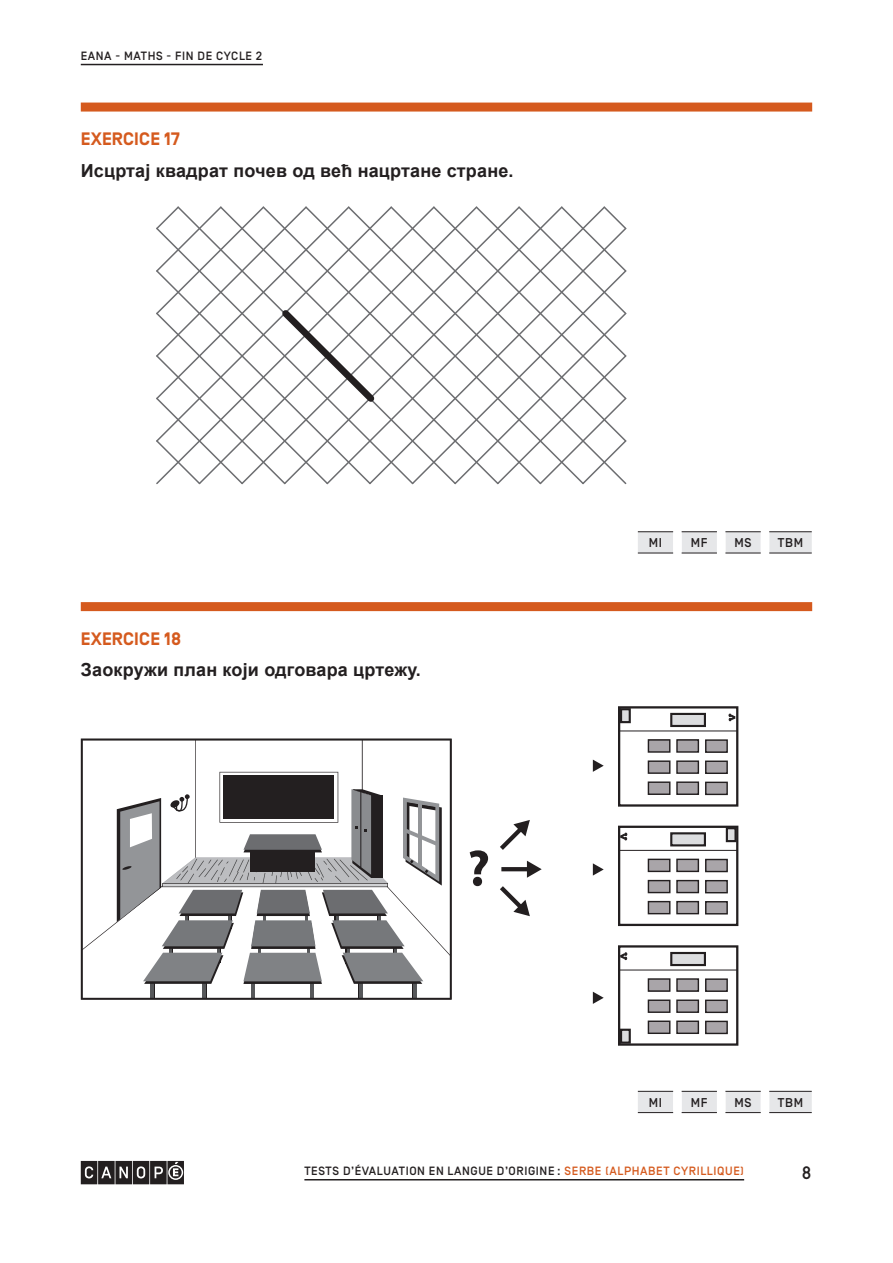
<style>
.page{position:relative;width:893px;height:1263px;background:#fff}
.page>*{position:absolute;margin:0;border:0;box-sizing:border-box;transform-origin:0 0}
.t1{font:700 51.3px "Myriad Pro";color:#231f20}
.EXERCICE_Consigne_FA{font:700 18px "Arial";letter-spacing:.01em;color:#231f20}
.Exercice_Numéro{font:700 18px "Simplon BP";letter-spacing:.01em;color:#d55a1e}
.t2{font:500 18px "Simplon BP Mono";color:#231f20}
.t3{font:500 12.75px "Simplon BP";letter-spacing:.05em;color:#231f20}
.Titre_courant_FAD{font:500 12px "Simplon BP";letter-spacing:.05em;color:#231f20}
.s1{color:#d55a1e}
</style>
<div class="page">
<hr style="left:81px;top:64px;width:182px;height:1px;background:#231f20">
<svg style="left:81px;top:1161px;width:103px;height:23px;background:#4b4849"></svg>
<hr style="left:304px;top:1179px;width:440px;height:1px;background:#231f20">
<div style="left:81px;top:103px;width:731px;height:9px;background:#d55a1e"></div>
<div style="left:81px;top:602px;width:731px;height:9px;background:#d55a1e"></div>
<svg style="left:638px;top:532px;width:174px;height:21px"></svg>
<hr style="left:638px;top:531px;width:35px;height:1px;background:#231f20">
<hr style="left:682px;top:531px;width:35px;height:1px;background:#231f20">
<hr style="left:725px;top:531px;width:36px;height:1px;background:#231f20">
<hr style="left:769px;top:531px;width:43px;height:1px;background:#231f20">
<hr style="left:638px;top:553px;width:35px;height:1px;background:#231f20">
<hr style="left:682px;top:553px;width:35px;height:1px;background:#231f20">
<hr style="left:725px;top:553px;width:36px;height:1px;background:#231f20">
<hr style="left:769px;top:553px;width:43px;height:1px;background:#231f20">
<svg style="left:638px;top:1091px;width:174px;height:21px"></svg>
<hr style="left:638px;top:1091px;width:35px;height:1px;background:#231f20">
<hr style="left:682px;top:1091px;width:35px;height:1px;background:#231f20">
<hr style="left:725px;top:1091px;width:36px;height:1px;background:#231f20">
<hr style="left:769px;top:1091px;width:43px;height:1px;background:#231f20">
<hr style="left:638px;top:1112px;width:35px;height:1px;background:#231f20">
<hr style="left:682px;top:1112px;width:35px;height:1px;background:#231f20">
<hr style="left:725px;top:1112px;width:36px;height:1px;background:#231f20">
<hr style="left:769px;top:1112px;width:43px;height:1px;background:#231f20">
<svg style="left:606px;top:208px;width:20px;height:277px"></svg>
<svg style="left:380px;top:206px;width:226px;height:279px"></svg>
<svg style="left:156px;top:206px;width:224px;height:279px"></svg>
<svg style="left:81px;top:738px;width:371px;height:262px"></svg>
<div style="left:618px;top:706px;width:120px;height:101px;border:2px solid #231f20"></div>
<hr style="left:619px;top:731px;width:118px;height:1px;background:#231f20">
<div style="left:621px;top:709px;width:9px;height:13px;background:#dcdddf"></div>
<div style="left:620px;top:708px;width:11px;height:15px;border:2px solid #231f20"></div>
<div style="left:671px;top:714px;width:34px;height:12px;background:#dcdddf"></div>
<div style="left:670px;top:713px;width:36px;height:14px;border:2px solid #231f20"></div>
<div style="left:648px;top:740px;width:22px;height:12px;background:#a9a5a9"></div>
<div style="left:648px;top:739px;width:22px;height:14px;border:1px solid #231f20"></div>
<div style="left:648px;top:761px;width:22px;height:12px;background:#a9a5a9"></div>
<div style="left:648px;top:760px;width:22px;height:14px;border:1px solid #231f20"></div>
<div style="left:648px;top:782px;width:22px;height:12px;background:#a9a5a9"></div>
<div style="left:648px;top:781px;width:22px;height:14px;border:1px solid #231f20"></div>
<div style="left:677px;top:740px;width:21px;height:12px;background:#a9a5a9"></div>
<div style="left:676px;top:739px;width:23px;height:14px;border:1px solid #231f20"></div>
<div style="left:677px;top:761px;width:21px;height:12px;background:#a9a5a9"></div>
<div style="left:676px;top:760px;width:23px;height:14px;border:1px solid #231f20"></div>
<div style="left:677px;top:782px;width:21px;height:12px;background:#a9a5a9"></div>
<div style="left:676px;top:781px;width:23px;height:14px;border:1px solid #231f20"></div>
<div style="left:706px;top:740px;width:21px;height:12px;background:#a9a5a9"></div>
<div style="left:705px;top:739px;width:23px;height:14px;border:1px solid #231f20"></div>
<div style="left:706px;top:761px;width:21px;height:12px;background:#a9a5a9"></div>
<div style="left:705px;top:760px;width:23px;height:14px;border:1px solid #231f20"></div>
<div style="left:706px;top:782px;width:21px;height:12px;background:#a9a5a9"></div>
<div style="left:705px;top:782px;width:23px;height:13px;border:1px solid #231f20"></div>
<svg style="left:728px;top:713px;width:10px;height:9px"></svg>
<div style="left:618px;top:826px;width:120px;height:100px;border:2px solid #231f20"></div>
<hr style="left:619px;top:850px;width:118px;height:1px;background:#231f20">
<div style="left:727px;top:828px;width:9px;height:13px;background:#dcdddf"></div>
<div style="left:726px;top:827px;width:11px;height:15px;border:2px solid #231f20"></div>
<div style="left:671px;top:833px;width:34px;height:12px;background:#dcdddf"></div>
<div style="left:670px;top:832px;width:36px;height:14px;border:2px solid #231f20"></div>
<div style="left:648px;top:859px;width:22px;height:12px;background:#a9a5a9"></div>
<div style="left:648px;top:859px;width:22px;height:13px;border:1px solid #231f20"></div>
<div style="left:648px;top:880px;width:22px;height:12px;background:#a9a5a9"></div>
<div style="left:648px;top:880px;width:22px;height:13px;border:1px solid #231f20"></div>
<div style="left:648px;top:902px;width:22px;height:12px;background:#a9a5a9"></div>
<div style="left:648px;top:901px;width:22px;height:13px;border:1px solid #231f20"></div>
<div style="left:677px;top:859px;width:21px;height:12px;background:#a9a5a9"></div>
<div style="left:676px;top:859px;width:23px;height:13px;border:1px solid #231f20"></div>
<div style="left:677px;top:880px;width:21px;height:12px;background:#a9a5a9"></div>
<div style="left:676px;top:880px;width:23px;height:13px;border:1px solid #231f20"></div>
<div style="left:677px;top:902px;width:21px;height:12px;background:#a9a5a9"></div>
<div style="left:676px;top:901px;width:23px;height:13px;border:1px solid #231f20"></div>
<div style="left:706px;top:859px;width:21px;height:12px;background:#a9a5a9"></div>
<div style="left:705px;top:859px;width:23px;height:13px;border:1px solid #231f20"></div>
<div style="left:706px;top:881px;width:21px;height:12px;background:#a9a5a9"></div>
<div style="left:705px;top:880px;width:23px;height:13px;border:1px solid #231f20"></div>
<div style="left:706px;top:902px;width:21px;height:12px;background:#a9a5a9"></div>
<div style="left:705px;top:901px;width:23px;height:13px;border:1px solid #231f20"></div>
<svg style="left:618px;top:832px;width:10px;height:9px"></svg>
<div style="left:618px;top:945px;width:120px;height:101px;border:2px solid #231f20"></div>
<hr style="left:619px;top:970px;width:118px;height:1px;background:#231f20">
<div style="left:621px;top:1030px;width:9px;height:13px;background:#dcdddf"></div>
<div style="left:620px;top:1029px;width:11px;height:15px;border:2px solid #231f20"></div>
<div style="left:671px;top:953px;width:34px;height:12px;background:#dcdddf"></div>
<div style="left:670px;top:952px;width:36px;height:14px;border:2px solid #231f20"></div>
<div style="left:648px;top:979px;width:22px;height:12px;background:#a9a5a9"></div>
<div style="left:648px;top:978px;width:22px;height:14px;border:1px solid #231f20"></div>
<div style="left:648px;top:1000px;width:22px;height:12px;background:#a9a5a9"></div>
<div style="left:648px;top:999px;width:22px;height:14px;border:1px solid #231f20"></div>
<div style="left:648px;top:1021px;width:22px;height:12px;background:#a9a5a9"></div>
<div style="left:648px;top:1020px;width:22px;height:14px;border:1px solid #231f20"></div>
<div style="left:677px;top:979px;width:21px;height:12px;background:#a9a5a9"></div>
<div style="left:676px;top:978px;width:23px;height:14px;border:1px solid #231f20"></div>
<div style="left:677px;top:1000px;width:21px;height:12px;background:#a9a5a9"></div>
<div style="left:676px;top:999px;width:23px;height:14px;border:1px solid #231f20"></div>
<div style="left:677px;top:1021px;width:21px;height:12px;background:#a9a5a9"></div>
<div style="left:676px;top:1020px;width:23px;height:14px;border:1px solid #231f20"></div>
<div style="left:706px;top:979px;width:21px;height:12px;background:#a9a5a9"></div>
<div style="left:705px;top:978px;width:23px;height:14px;border:1px solid #231f20"></div>
<div style="left:706px;top:1000px;width:21px;height:12px;background:#a9a5a9"></div>
<div style="left:705px;top:999px;width:23px;height:14px;border:1px solid #231f20"></div>
<div style="left:706px;top:1021px;width:21px;height:12px;background:#a9a5a9"></div>
<div style="left:705px;top:1021px;width:23px;height:13px;border:1px solid #231f20"></div>
<svg style="left:618px;top:951px;width:10px;height:10px"></svg>
<svg style="left:500px;top:820px;width:30px;height:30px"></svg>
<svg style="left:500px;top:861px;width:42px;height:55px"></svg>
<svg style="left:593px;top:759px;width:11px;height:13px"></svg>
<svg style="left:593px;top:863px;width:11px;height:12px"></svg>
<svg style="left:593px;top:992px;width:11px;height:12px"></svg>
<p class="Titre_courant_FAD" style="left:81px;top:49px;width:183px">EANA - MATHS - FIN DE CYCLE 2</p>
<p class="Exercice_Numéro" style="left:81px;top:129px;width:101px">EXERCICE 17</p>
<p class="EXERCICE_Consigne_FA" style="left:81px;top:158px;width:434px">Исцртај квадрат почев од већ нацртане стране.</p>
<p class="Exercice_Numéro" style="left:81px;top:628px;width:102px">EXERCICE 18</p>
<p class="EXERCICE_Consigne_FA" style="left:81px;top:658px;width:342px">Заокружи план који одговара цртежу.</p>
<p class="t1" style="left:467px;top:835px;width:24px">?</p>
<p class="t3" style="left:649px;top:535px;width:15px">MI</p>
<p class="t3" style="left:691px;top:535px;width:18px">MF</p>
<p class="t3" style="left:734px;top:535px;width:19px">MS</p>
<p class="t3" style="left:778px;top:535px;width:27px">TBM</p>
<p class="t3" style="left:649px;top:1095px;width:15px">MI</p>
<p class="t3" style="left:691px;top:1095px;width:18px">MF</p>
<p class="t3" style="left:734px;top:1095px;width:19px">MS</p>
<p class="t3" style="left:778px;top:1095px;width:27px">TBM</p>
<p class="Titre_courant_FAD" style="left:304px;top:1164px;width:441px">TESTS D’ÉVALUATION EN LANGUE D’ORIGINE : <span class="s1">SERBE (ALPHABET CYRILLIQUE)</span></p>
<h2 class="t2" style="left:801px;top:1161px;width:12px">8</h2>
</div>
